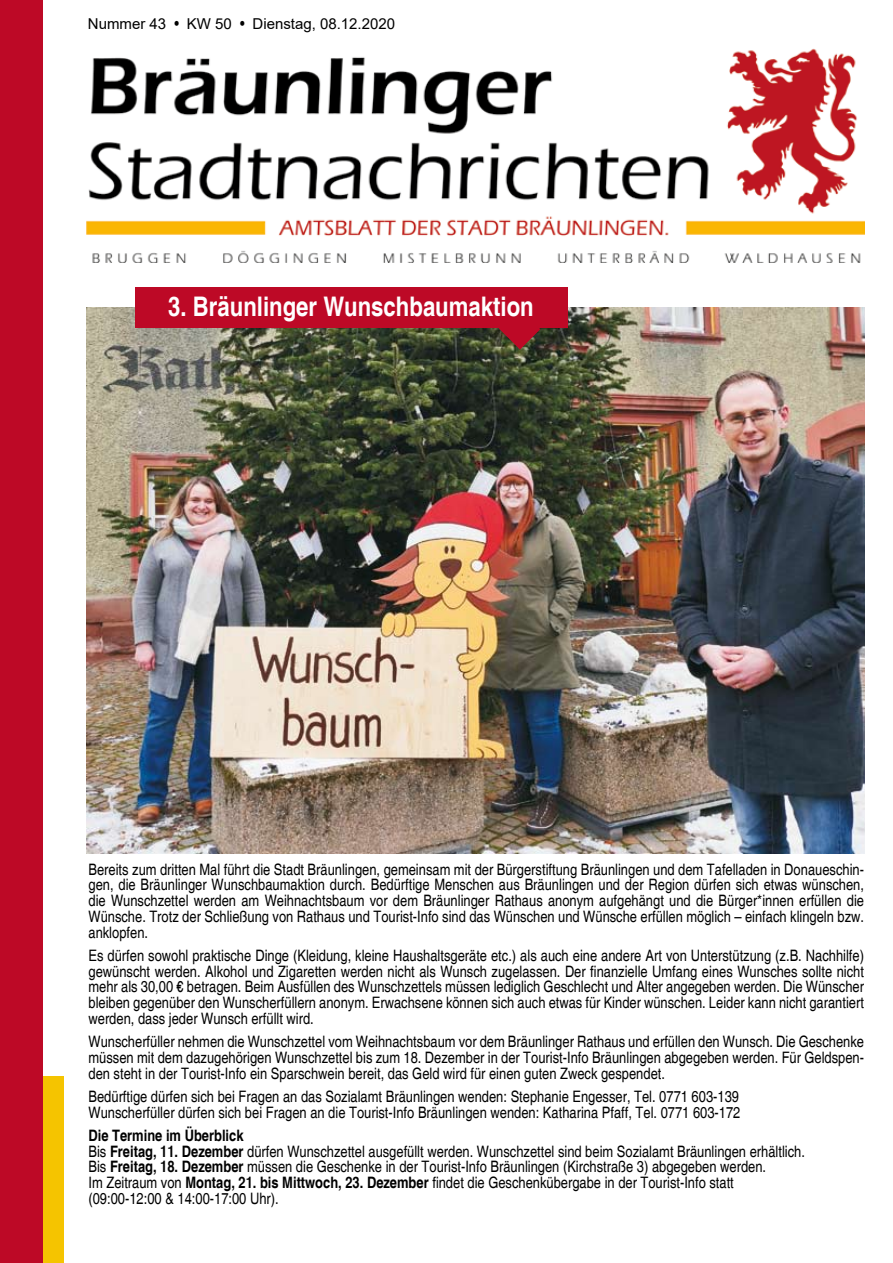
<style>
.page{position:relative;width:893px;height:1263px;background:#fff}
.page>*{position:absolute;margin:0;border:0;box-sizing:border-box;transform-origin:0 0}
.t1{font:700 condensed 27px "Helvetica";color:#fff}
.t2{font:condensed 15.75px/15.8px "Helvetica";color:#000;text-align:justify}
.t3{font:15px "Arial";color:#000}
.s1{font-family:"Helvetica";font-stretch:condensed;font-size:15.75px}
.s2{font-weight:700}
</style>
<div class="page">
<div style="left:42px;top:1076px;width:22px;height:187px;background:#f5c400"></div>
<div style="left:0;top:0;width:43px;height:1263px;background:#bd0926"></div>
<img style="left:86px;top:48px;width:779px;height:215px">
<img style="left:86px;top:308px;width:778px;height:545px">
<svg style="left:499px;top:328px;width:41px;height:22px"></svg>
<div style="left:135px;top:287px;width:432px;height:41px;background:#bd0926"></div>
<p class="t3" style="left:88px;top:14px;width:309px">Nummer 43 <span class="s1">•</span> KW 50 <span class="s1">•</span> Dienstag, 08.12.2020</p>
<h1 class="t1" style="left:168px;top:290px;width:367px">3. Bräunlinger Wunschbaumaktion</h1>
<p class="t2" style="left:88px;top:861px;width:777px">Bereits zum dritten Mal führt die Stadt Bräunlingen, gemeinsam mit der Bürgerstiftung Bräunlingen und dem Tafelladen in Donaueschin&shy;gen, die Bräunlinger Wunschbaumaktion durch. Bedürftige Menschen aus Bräunlingen und der Region dürfen sich etwas wünschen, die Wunschzettel werden am Weihnachtsbaum vor dem Bräunlinger Rathaus anonym aufgehängt und die Bürger*innen erfüllen die Wünsche. Trotz der Schließung von Rathaus und Tourist-Info sind das Wünschen und Wünsche erfüllen möglich – einfach klingeln bzw. anklopfen.</p>
<p class="t2" style="left:88px;top:947px;width:777px">Es dürfen sowohl praktische Dinge (Kleidung, kleine Haushaltsgeräte etc.) als auch eine andere Art von Unterstützung (z.B. Nachhilfe) gewünscht werden. Alkohol und Zigaretten werden nicht als Wunsch zugelassen. Der finanzielle Umfang eines Wunsches sollte nicht mehr als 30,00 € betragen. Beim Ausfüllen des Wunschzettels müssen lediglich Geschlecht und Alter angegeben werden. Die Wünscher bleiben gegenüber den Wunscherfüllern anonym. Erwachsene können sich auch etwas für Kinder wünschen. Leider kann nicht garantiert werden, dass jeder Wunsch erfüllt wird.</p>
<p class="t2" style="left:88px;top:1034px;width:777px">Wunscherfüller nehmen die Wunschzettel vom Weihnachtsbaum vor dem Bräunlinger Rathaus und erfüllen den Wunsch. Die Geschenke müssen mit dem dazugehörigen Wunschzettel bis zum 18. Dezember in der Tourist-Info Bräunlingen abgegeben werden. Für Geldspen&shy;den steht in der Tourist-Info ein Sparschwein bereit, das Geld wird für einen guten Zweck gespendet.</p>
<p class="t2" style="left:88px;top:1088px;width:653px">Bedürftige dürfen sich bei Fragen an das Sozialamt Bräunlingen wenden: Stephanie Engesser, Tel. 0771 603-139<br>Wunscherfüller dürfen sich bei Fragen an die Tourist-Info Bräunlingen wenden: Katharina Pfaff, Tel. 0771 603-172</p>
<p class="t2" style="left:88px;top:1127px;width:718px;text-align:left"><span class="s2">Die Termine im Überblick<br></span>Bis <span class="s2">Freitag, 11. Dezember</span> dürfen Wunschzettel ausgefüllt werden. Wunschzettel sind beim Sozialamt Bräunlingen erhältlich.<br>Bis <span class="s2">Freitag, 18. Dezember</span> müssen die Geschenke in der Tourist-Info Bräunlingen (Kirchstraße 3) abgegeben werden.<br>Im Zeitraum von <span class="s2">Montag, 21. bis Mittwoch, 23. Dezember</span> findet die Geschenkübergabe in der Tourist-Info statt (09:00-12:00 &amp; 14:00-17:00 Uhr).</p>
</div>
